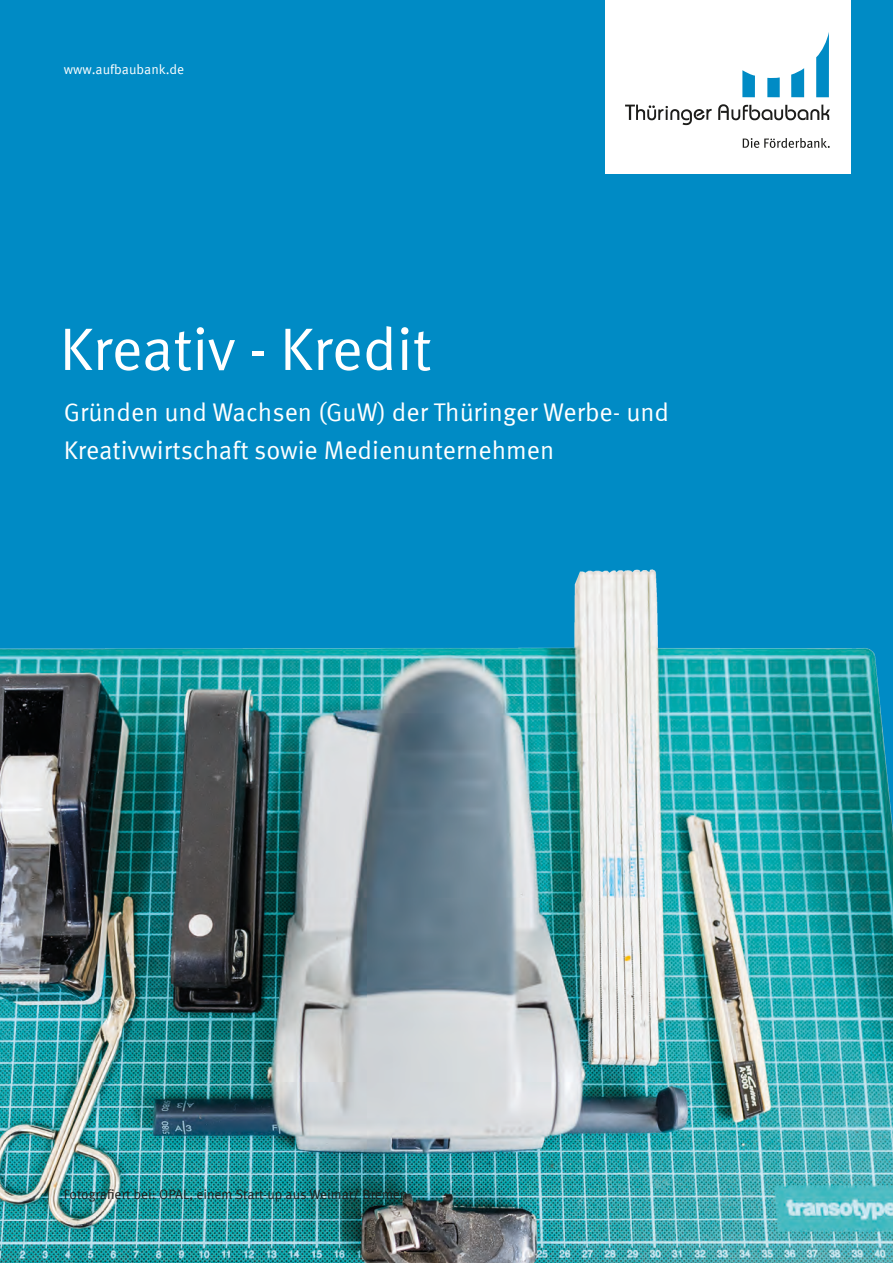
<style>
.page{position:relative;width:893px;height:1263px;background:#fff}
.page>*{position:absolute;margin:0;border:0;box-sizing:border-box;transform-origin:0 0}
.Headline{font:60px "Meta Offc Pro Norm";letter-spacing:-.005em;color:#fff}
.Headline-2{font:25.5px "Meta Offc Pro Norm";color:#fff}
.Zwischenüberschrift{font:13.5px "Meta Offc Pro Norm";color:#1d1d1b}
.Headline-3{font:13.5px "Meta Offc Pro Norm";color:#fff}
</style>
<div class="page">
<div style="left:0;top:0;width:893px;height:1148px;background:#008bc5"></div>
<div style="left:604px;top:0;width:246px;height:174px;background:#fff"></div>
<img style="left:0;top:569px;width:893px;height:694px">
<svg style="left:743px;top:138px;width:86px;height:10px"></svg>
<svg style="left:742px;top:70px;width:13px;height:27px"></svg>
<svg style="left:767px;top:77px;width:13px;height:20px"></svg>
<svg style="left:791px;top:68px;width:13px;height:29px"></svg>
<svg style="left:816px;top:32px;width:13px;height:65px"></svg>
<svg style="left:626px;top:104px;width:203px;height:21px"></svg>
<p class="Headline-3" style="left:64px;top:59px;width:122px">www.aufbaubank.de</p>
<p class="Headline" style="left:60px;top:304px;width:374px">Kreativ - Kredit</p>
<p class="Headline-2" style="left:64px;top:393px;width:607px">Gründen und Wachsen (GuW) der Thüringer Werbe- und</p>
<p class="Headline-2" style="left:64px;top:431px;width:492px">Kreativwirtschaft sowie Medienunternehmen</p>
<p class="Zwischenüberschrift" style="left:64px;top:1184px;width:345px">Fotografiert bei: OPAL, einem Start-up aus Weimar/ Bremen</p>
</div>
